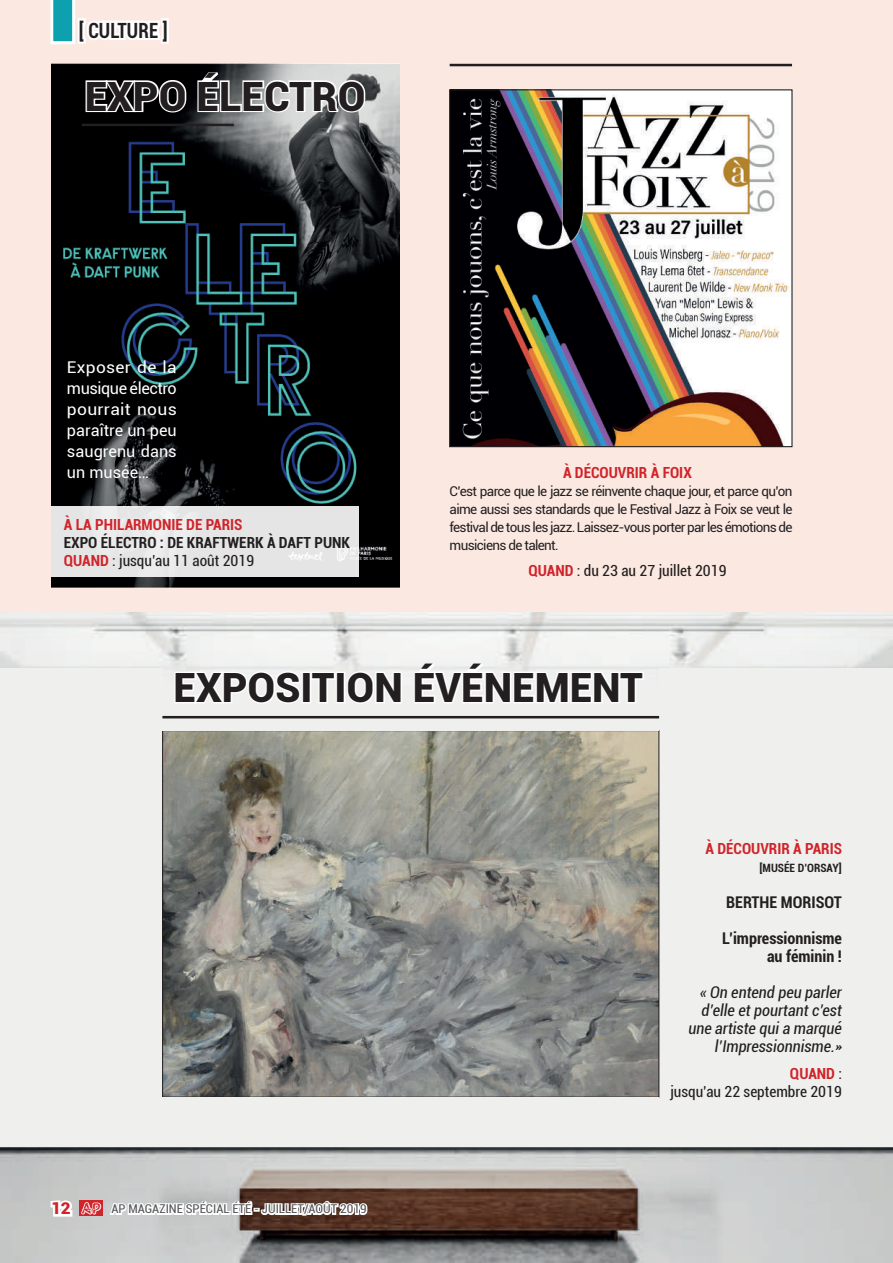
<style>
.page{position:relative;width:893px;height:1263px;background:#fae8e1}
.page>*{position:absolute;margin:0;border:0;box-sizing:border-box;transform-origin:0 0}
.t1{font:900 40.35px "Roboto";color:#231f20}
.t2{font:700 condensed 21px "Roboto";letter-spacing:.01em;color:#231f20;scale:.9 1}
.t3{font:italic condensed 16.2px/18px "Roboto";color:#231f20;text-align:right}
.t4{font:16.2px/21px "Roboto";color:#fff;text-align:justify;scale:1.07 1}
.t5{font:700 condensed 16.2px/18px "Roboto";color:#231f20;text-align:right}
.t6{font:900 16.2px "Roboto";color:#d1232a;scale:1.06 1}
.t7{font:700 condensed 15.3px/18px "Roboto";color:#231f20}
.t8{font:condensed 15.3px/18px "Roboto";color:#231f20;text-align:right}
.t9{font:700 condensed 15.3px "Roboto";color:#d1232a}
.t10{font:13.5px/18px "Roboto";letter-spacing:-.05em;color:#231f20;text-align:justify}
.t11{font:condensed 12.15px "Roboto";color:#57585a;scale:1.06 1}
.t12{font:700 condensed 11.55px "Roboto";color:#231f20}
.s1{color:#d1232a}
.s2{font-weight:400}
.s3{font-weight:700;color:#d1232a}
</style>
<div class="page">
<img style="left:51px;top:64px;width:349px;height:524px">
<img style="left:0;top:612px;width:892px;height:651px">
<div style="left:659px;top:669px;width:233px;height:478px;background:#eff0ed"></div>
<div style="left:0;top:669px;width:162px;height:478px;background:#eff0ed"></div>
<img style="left:164px;top:732px;width:493px;height:363px">
<div style="left:157px;top:685px;width:502px;height:45px;background:#eff0ed"></div>
<div style="left:157px;top:1097px;width:502px;height:50px;background:#eff0ed"></div>
<div style="left:51px;top:506px;width:308px;height:70px;background:#e5e5e5"></div>
<svg style="left:173px;top:669px;width:129px;height:35px"></svg>
<div style="left:302px;top:672px;width:9px;height:31px;border:3px solid #fff"></div>
<svg style="left:309px;top:670px;width:28px;height:33px"></svg>
<div style="left:336px;top:672px;width:9px;height:31px;border:3px solid #fff"></div>
<svg style="left:345px;top:670px;width:59px;height:34px"></svg>
<svg style="left:412px;top:662px;width:233px;height:41px"></svg>
<hr style="left:162px;top:716px;width:497px;height:2px;background:#231f20">
<img style="left:451px;top:91px;width:340px;height:354px">
<div style="left:449px;top:89px;width:344px;height:358px;border:1px solid #231f20"></div>
<svg style="left:84px;top:78px;width:104px;height:36px;background:#6e6e6e"></svg>
<svg style="left:196px;top:71px;width:171px;height:43px;background:#b6b8b8"></svg>
<hr style="left:450px;top:64px;width:342px;height:2px;background:#231f20">
<hr style="left:82px;top:124px;width:152px;height:2px;background:#231f20">
<svg style="left:108px;top:1186px;width:262px;height:46px;background:#a69b96"></svg>
<svg style="left:101px;top:1201px;width:2px;height:15px"></svg>
<svg style="left:48px;top:1197px;width:53px;height:22px"></svg>
<svg style="left:50px;top:0;width:119px;height:44px"></svg>
<h2 class="t2" style="left:79px;top:16px;width:100px">[ CULTURE ]</h2>
<h1 class="t1" style="left:85px;top:68px;width:282px">EXPO ÉLECTRO</h1>
<p class="t4" style="left:67px;top:356px;width:104px">Exposer de la musique électro pourrait nous paraître un peu saugrenu dans un musée…</p>
<p class="t9" style="left:64px;top:514px;width:180px">À LA PHILARMONIE DE PARIS</p>
<p class="t7" style="left:64px;top:533px;width:288px">EXPO ÉLECTRO : DE KRAFTWERK À DAFT PUNK<br><span class="s1">QUAND</span> <span class="s2">: jusqu’au 11 août 2019</span></p>
<p class="t9" style="left:563px;top:462px;width:130px">À DÉCOUVRIR À FOIX</p>
<p class="t10" style="left:450px;top:481px;width:344px">C’est parce que le jazz se réinvente chaque jour, et parce qu’on aime aussi ses standards que le Festival Jazz à Foix se veut le festival de tous les jazz. Laissez-vous porter par les émotions de musiciens de talent.</p>
<p class="t8" style="left:528px;top:561px;width:200px"><span class="s3">QUAND</span> : du 23 au 27 juillet 2019</p>
<h1 class="t1" style="left:174px;top:659px;width:471px">EXPOSITION ÉVÉNEMENT</h1>
<p class="t6" style="left:51px;top:1197px;width:20px">12</p>
<p class="t11" style="left:111px;top:1201px;width:242px">AP MAGAZINE SPÉCIAL ÉTÉ - JUILLET/AOÛT 2019</p>
<p class="t9" style="left:705px;top:838px;width:138px">À DÉCOUVRIR À PARIS</p>
<p class="t12" style="left:760px;top:860px;width:84px">[MUSÉE D’ORSAY]</p>
<p class="t5" style="left:726px;top:893px;width:117px">BERTHE MORISOT</p>
<p class="t5" style="left:722px;top:929px;width:121px">L’impressionnisme au féminin !</p>
<p class="t3" style="left:688px;top:983px;width:155px">« On entend peu parler d’elle et pourtant c’est une artiste qui a marqué l’Impressionnisme.»</p>
<p class="t8" style="left:670px;top:1064px;width:173px"><span class="s3">QUAND</span> :<br>jusqu’au 22 septembre 2019</p>
</div>
